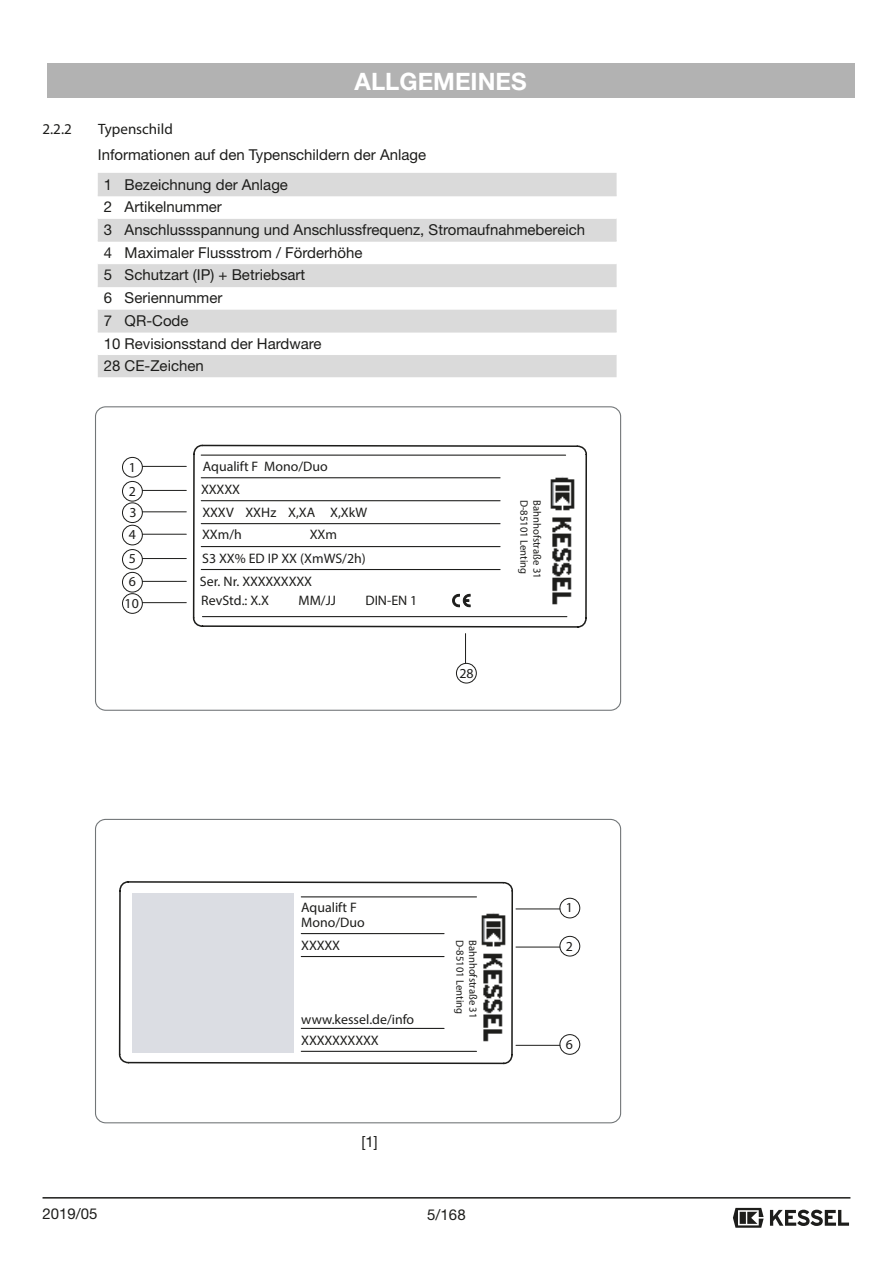
<style>
.page{position:relative;width:893px;height:1263px;background:#fff}
.page>*{position:absolute;margin:0;border:0;box-sizing:border-box;transform-origin:0 0}
.t1{font:700 24px "Helvetica Neue LT Std";color:#fff}
.t2{font:15px/22.6px "Helvetica Neue LT Std";color:#1d1d1b}
.t3{font:15px "Myriad Pro";color:#1d1d1b}
.t4{font:13.8px/22.8px "Myriad Pro";color:#1d1d1b}
.t5{font:10.8px "Arial";color:#1d1d1b}
</style>
<div class="page">
<div style="left:47px;top:64px;width:808px;height:34px;background:#b2b2b2"></div>
<svg style="left:770px;top:1210px;width:79px;height:16px"></svg>
<svg style="left:733px;top:1208px;width:31px;height:20px"></svg>
<hr style="left:43px;top:1197px;width:807px;height:1px;background:#1d1d1b">
<div style="left:98px;top:173px;width:519px;height:204px;background:#dadada"></div>
<svg style="left:98px;top:196px;width:519px;height:158px"></svg>
<hr style="left:98px;top:195px;width:519px;height:1px;background:#dadada">
<hr style="left:98px;top:240px;width:519px;height:2px;background:#dadada">
<hr style="left:98px;top:286px;width:519px;height:1px;background:#dadada">
<hr style="left:98px;top:331px;width:519px;height:2px;background:#dadada">
<hr style="left:98px;top:218px;width:519px;height:1px;background:#fff">
<hr style="left:98px;top:263px;width:519px;height:1px;background:#fff">
<hr style="left:98px;top:309px;width:519px;height:1px;background:#fff">
<hr style="left:98px;top:354px;width:519px;height:1px;background:#fff">
<div style="left:95px;top:819px;width:526px;height:304px;border:1px solid #717577;border-radius:10px"></div>
<div style="left:95px;top:406px;width:526px;height:305px;border:1px solid #717577;border-radius:10px"></div>
<svg style="left:118px;top:881px;width:395px;height:184px"></svg>
<div style="left:559px;top:898px;width:21px;height:20px;border:1px solid #1d1d1b;border-radius:50%"></div>
<hr style="left:516px;top:908px;width:44px;height:1px;background:#1d1d1b">
<div style="left:559px;top:936px;width:21px;height:20px;border:1px solid #1d1d1b;border-radius:50%"></div>
<hr style="left:516px;top:947px;width:44px;height:1px;background:#1d1d1b">
<div style="left:559px;top:1034px;width:21px;height:21px;border:1px solid #1d1d1b;border-radius:50%"></div>
<hr style="left:516px;top:1045px;width:44px;height:1px;background:#1d1d1b">
<svg style="left:192px;top:444px;width:395px;height:184px"></svg>
<div style="left:122px;top:572px;width:21px;height:20px;border:1px solid #1d1d1b;border-radius:50%"></div>
<hr style="left:142px;top:581px;width:44px;height:1px;background:#1d1d1b">
<div style="left:122px;top:549px;width:21px;height:21px;border:1px solid #1d1d1b;border-radius:50%"></div>
<hr style="left:142px;top:558px;width:44px;height:1px;background:#1d1d1b">
<div style="left:122px;top:481px;width:21px;height:20px;border:1px solid #1d1d1b;border-radius:50%"></div>
<hr style="left:142px;top:490px;width:44px;height:1px;background:#1d1d1b">
<div style="left:122px;top:457px;width:21px;height:20px;border:1px solid #1d1d1b;border-radius:50%"></div>
<hr style="left:142px;top:466px;width:44px;height:1px;background:#1d1d1b">
<div style="left:122px;top:502px;width:21px;height:21px;border:1px solid #1d1d1b;border-radius:50%"></div>
<hr style="left:142px;top:511px;width:44px;height:1px;background:#1d1d1b">
<div style="left:122px;top:525px;width:21px;height:20px;border:1px solid #1d1d1b;border-radius:50%"></div>
<hr style="left:142px;top:534px;width:44px;height:1px;background:#1d1d1b">
<div style="left:122px;top:593px;width:21px;height:21px;border:1px solid #1d1d1b;border-radius:50%"></div>
<hr style="left:142px;top:602px;width:44px;height:1px;background:#1d1d1b">
<div style="left:456px;top:663px;width:21px;height:20px;border:1px solid #1d1d1b;border-radius:50%"></div>
<svg style="left:465px;top:634px;width:1px;height:29px"></svg>
<div style="left:132px;top:893px;width:161px;height:160px;background:#dbdde3"></div>
<h1 class="t1" style="left:355px;top:67px;width:173px">ALLGEMEINES</h1>
<p class="t3" style="left:43px;top:120px;width:31px">2.2.2</p>
<p class="t3" style="left:98px;top:120px;width:76px">Typenschild</p>
<p class="t2" style="left:104px;top:140px;width:324px;line-height:29.1px;text-indent:-6px">Informationen auf den Typenschildern der Anlage<br>1 Bezeichnung der Anlage</p>
<p class="t2" style="left:104px;top:195px;width:483px">2 Artikelnummer<br>3 Anschlussspannung und Anschlussfrequenz, Stromaufnahmebereich<br>4 Maximaler Flussstrom / Förderhöhe<br>5 Schutzart (IP) + Betriebsart<br>6 Seriennummer<br>7 QR-Code<br>10 Revisionsstand der Hardware<br>28 CE-Zeichen</p>
<p class="t4" style="left:129px;top:456px;width:9px">1</p>
<p class="t4" style="left:129px;top:501px;width:9px;line-height:22.4px">3<br>4</p>
<p class="t4" style="left:129px;top:479px;width:9px">2</p>
<p class="t4" style="left:129px;top:547px;width:9px">5</p>
<p class="t4" style="left:125px;top:592px;width:16px">10</p>
<p class="t4" style="left:129px;top:570px;width:9px">6</p>
<p class="t4" style="left:201px;top:455px;width:167px">Aqualift F Mono/Duo<br>XXXXX<br>XXXV XXHz X,XA X,XkW<br>XXm/h</p>
<p class="t4" style="left:202px;top:522px;width:165px;line-height:24px;text-indent:107px">XXm<br>S3 XX% ED IP XX (XmWS/2h)</p>
<p class="t4" style="left:201px;top:589px;width:69px">RevStd.: X.X</p>
<p class="t4" style="left:299px;top:589px;width:39px">MM/JJ</p>
<p class="t4" style="left:365px;top:589px;width:53px">DIN-EN 1</p>
<p class="t4" style="left:200px;top:570px;width:114px">Ser. Nr. XXXXXXXXX</p>
<p class="t4" style="left:459px;top:661px;width:16px">28</p>
<p class="t5" style="left:531px;top:500px;width:76px;rotate:90deg">D-85101 Lenting</p>
<p class="t5" style="left:544px;top:500px;width:80px;rotate:90deg">Bahnhofstraße 31</p>
<p class="t4" style="left:301px;top:900px;width:65px;line-height:14.9px">Aqualift F<br>Mono/Duo</p>
<p class="t4" style="left:301px;top:933px;width:40px">XXXXX</p>
<p class="t4" style="left:301px;top:1009px;width:114px;line-height:20.7px">www.kessel.de/info<br>XXXXXXXXXX</p>
<p class="t2" style="left:361px;top:1130px;width:18px">[1]</p>
<p class="t5" style="left:467px;top:940px;width:76px;rotate:90deg">D-85101 Lenting</p>
<p class="t5" style="left:480px;top:940px;width:80px;rotate:90deg">Bahnhofstraße 31</p>
<p class="t2" style="left:43px;top:1202px;width:57px">2019/05</p>
<p class="t2" style="left:427px;top:1203px;width:40px">5/168</p>
<p class="t4" style="left:566px;top:896px;width:9px">1</p>
<p class="t4" style="left:566px;top:934px;width:9px">2</p>
<p class="t4" style="left:566px;top:1033px;width:9px">6</p>
</div>
